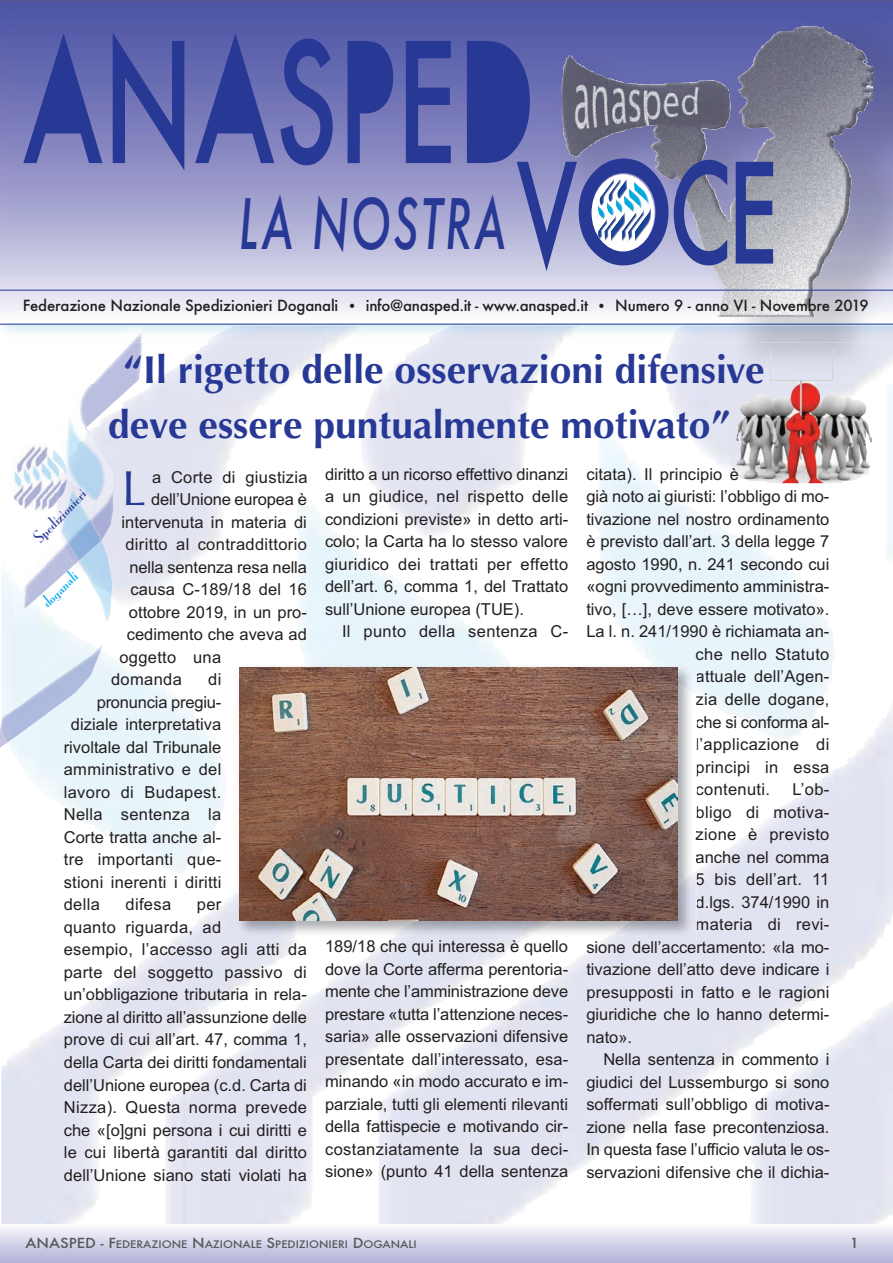
<style>
.page{position:relative;width:893px;height:1263px;background:#fff}
.page>*{position:absolute;margin:0;border:0;box-sizing:border-box;transform-origin:0 0}
.t1{font:500 162px "Futura";color:#273895;scale:.67 1}
.t2{font:italic 500 67.5px "Futura";letter-spacing:.05em;color:#273895;scale:.67 1}
.t3{font:49.35px "Optima";color:#273895}
.t4{font:700 39px/55.8px "Optima";color:#273895}
.t5{font:16.5px/22.5px "Arial";color:#231f20;text-align:justify}
.t6{font:16.5px "Arial";letter-spacing:.02em;color:#231f20}
.t7{font:15.75px "Mona Lisa Solid ITCTT";color:#273895}
.t8{font:15.75px "Mona Lisa Solid ITCTT";color:#00aeef}
.t9{font:500 15px "Futura";letter-spacing:-.01em;color:#231f20}
.t10{font:500 13.5px "Futura";color:#57585a;scale:1.1 1}
.t11{font:500 10.2px "Futura";color:#57585a;scale:1.1 1}
.s1{font-style:normal;font-size:135px}
.s2{font-style:normal;font-size:136.8px}
.s3{font-size:13.5px}
</style>
<div class="page">
<img style="left:0;top:0;width:893px;height:343px">
<img style="left:671px;top:325px;width:222px;height:18px">
<img style="left:428px;top:325px;width:157px;height:18px">
<img style="left:208px;top:325px;width:159px;height:18px">
<img style="left:561px;top:27px;width:312px;height:290px">
<svg style="left:47px;top:65px;width:33px;height:58px"></svg>
<svg style="left:217px;top:65px;width:36px;height:64px"></svg>
<svg style="left:353px;top:56px;width:30px;height:45px"></svg>
<svg style="left:474px;top:51px;width:45px;height:106px"></svg>
<hr style="left:0;top:290px;width:893px;height:1px;background:#273895">
<svg style="left:592px;top:174px;width:62px;height:77px"></svg>
<img style="left:597px;top:178px;width:52px;height:42px">
<hr style="left:0;top:324px;width:893px;height:1px;background:#273895">
<div style="left:0;top:1225px;width:893px;height:38px;background:linear-gradient(to bottom,#f7f8fc,#b3b1d8)"></div>
<img style="left:10px;top:443px;width:51px;height:69px">
<img style="left:57px;top:471px;width:9px;height:32px">
<img style="left:51px;top:384px;width:83px;height:83px">
<img style="left:26px;top:545px;width:48px;height:58px">
<img style="left:66px;top:430px;width:47px;height:110px">
<img style="left:58px;top:517px;width:20px;height:48px">
<img style="left:13px;top:581px;width:18px;height:37px">
<img style="left:92px;top:343px;width:51px;height:41px">
<img style="left:116px;top:327px;width:27px;height:16px">
<img style="left:51px;top:446px;width:15px;height:25px">
<svg style="left:61px;top:467px;width:6px;height:10px"></svg>
<img style="left:99px;top:597px;width:12px;height:25px">
<img style="left:0;top:725px;width:7px;height:23px">
<img style="left:78px;top:540px;width:34px;height:57px">
<img style="left:65px;top:491px;width:16px;height:15px">
<img style="left:1px;top:648px;width:100px;height:95px">
<img style="left:61px;top:506px;width:37px;height:55px">
<img style="left:233px;top:661px;width:463px;height:279px">
<img style="left:239px;top:668px;width:438px;height:252px">
<img style="left:735px;top:349px;width:138px;height:135px">
<h1 class="t1" style="left:23px;top:12px;width:767px">ANASPED</h1>
<h2 class="t2" style="left:239px;top:186px;width:807px">LA NOSTRA <span class="s1">V</span><span class="s2">O</span><span class="s1">CE</span></h2>
<p class="t9" style="left:23px;top:297px;width:847px">Federazione Nazionale Spedizionieri Doganali <span class="s3">•</span> info@anasped.it - www.anasped.it <span class="s3">•</span> Numero 9 - anno VI - Novembre 2019</p>
<h3 class="t4" style="left:108px;top:342px;width:658px;text-indent:16px">“Il rigetto delle osservazioni difensive deve essere puntualmente motivato”</h3>
<h3 class="t3" style="left:122px;top:460px;width:26px">L</h3>
<p class="t6" style="left:152px;top:467px;width:157px">a Corte di giustizia</p>
<p class="t7" style="left:27px;top:532px;width:70px;rotate:-47deg">Spedizionieri</p>
<p class="t5" style="left:151px;top:488px;width:157px">dell’Unione europea è</p>
<p class="t5" style="left:121px;top:511px;width:187px">intervenuta in materia di</p>
<p class="t6" style="left:125px;top:535px;width:183px">diritto al contraddittorio</p>
<p class="t5" style="left:129px;top:556px;width:179px">nella sentenza resa nella</p>
<p class="t5" style="left:130px;top:578px;width:178px">causa C-189/18 del 16</p>
<p class="t5" style="left:129px;top:601px;width:179px">ottobre 2019, in un pro-</p>
<p class="t5" style="left:127px;top:623px;width:182px">cedimento che aveva ad</p>
<p class="t6" style="left:119px;top:647px;width:103px">oggetto una</p>
<p class="t6" style="left:111px;top:670px;width:72px">domanda</p>
<p class="t5" style="left:208px;top:668px;width:15px">di</p>
<p class="t5" style="left:97px;top:691px;width:126px">pronuncia pregiu-</p>
<p class="t5" style="left:71px;top:713px;width:152px">diziale interpretativa</p>
<p class="t5" style="left:64px;top:736px;width:159px">rivoltale dal Tribunale</p>
<p class="t6" style="left:64px;top:760px;width:159px">amministrativo e del</p>
<p class="t6" style="left:64px;top:782px;width:159px">lavoro di Budapest.</p>
<p class="t6" style="left:64px;top:805px;width:159px">Nella sentenza la</p>
<p class="t5" style="left:64px;top:826px;width:159px">Corte tratta anche al-</p>
<p class="t6" style="left:64px;top:850px;width:159px">tre importanti que-</p>
<p class="t5" style="left:64px;top:871px;width:159px">stioni inerenti i diritti</p>
<p class="t5" style="left:64px;top:893px;width:38px">della</p>
<p class="t5" style="left:126px;top:893px;width:47px">difesa</p>
<p class="t8" style="left:35px;top:595px;width:46px;rotate:-45deg">doganali</p>
<p class="t5" style="left:64px;top:893px;width:245px;text-align:left;text-indent:133px">per<br>quanto riguarda, ad<br>esempio, l’accesso agli atti da parte del soggetto passivo di un’obbligazione tributaria in rela&shy;zione al diritto all’assunzione delle prove di cui all’art. 47, comma 1, della Carta dei diritti fondamentali dell’Unione europea (c.d. Carta di<br>Nizza). Questa norma prevede che «[o]gni persona i cui diritti e le cui libertà garantiti dal diritto dell’Unione siano stati violati ha</p>
<p class="t5" style="left:325px;top:463px;width:245px">diritto a un ricorso effettivo dinanzi a un giudice, nel rispetto delle condizioni previste» in detto arti&shy;colo; la Carta ha lo stesso valore giuridico dei trattati per effetto dell’art. 6, comma 1, del Trattato sull’Unione europea (TUE).</p>
<p class="t6" style="left:342px;top:622px;width:228px">Il punto della sentenza C-</p>
<p class="t5" style="left:325px;top:935px;width:245px">189/18 che qui interessa è quello dove la Corte afferma perentoria&shy;mente che l’amministrazione deve prestare «tutta l’attenzione neces&shy;saria» alle osservazioni difensive presentate dall’interessato, esa&shy;minando «in modo accurato e im&shy;parziale, tutti gli elementi rilevanti della fattispecie e motivando cir&shy;costanziatamente la sua deci&shy;sione» (punto 41 della sentenza</p>
<p class="t5" style="left:586px;top:463px;width:154px">citata). Il principio è</p>
<p class="t5" style="left:586px;top:485px;width:245px">già noto ai giuristi: l’obbligo di mo-</p>
<p class="t5" style="left:586px;top:508px;width:245px">tivazione nel nostro ordinamento</p>
<p class="t5" style="left:586px;top:530px;width:245px">è previsto dall’art. 3 della legge 7</p>
<p class="t5" style="left:586px;top:553px;width:245px">agosto 1990, n. 241 secondo cui</p>
<p class="t5" style="left:586px;top:575px;width:245px">«ogni provvedimento amministra-</p>
<p class="t5" style="left:586px;top:598px;width:245px">tivo, […], deve essere motivato».</p>
<p class="t5" style="left:586px;top:620px;width:245px">La l. n. 241/1990 è richiamata an-</p>
<p class="t6" style="left:696px;top:645px;width:135px">che nello Statuto</p>
<p class="t5" style="left:696px;top:665px;width:135px">attuale dell’Agen-</p>
<p class="t5" style="left:696px;top:688px;width:135px">zia delle dogane,</p>
<p class="t5" style="left:696px;top:710px;width:135px">che si conforma al-</p>
<p class="t6" style="left:696px;top:735px;width:135px">l’applicazione di</p>
<p class="t6" style="left:696px;top:757px;width:135px">principi in essa</p>
<p class="t6" style="left:696px;top:780px;width:76px">contenuti.</p>
<p class="t5" style="left:792px;top:778px;width:39px">L’ob-</p>
<p class="t6" style="left:696px;top:802px;width:135px">bligo di motiva-</p>
<p class="t6" style="left:696px;top:825px;width:135px">zione è previsto</p>
<p class="t5" style="left:696px;top:846px;width:135px">anche nel comma</p>
<p class="t6" style="left:696px;top:870px;width:135px">5 bis dell’art. 11</p>
<p class="t5" style="left:696px;top:891px;width:135px">d.lgs. 374/1990 in</p>
<p class="t6" style="left:696px;top:915px;width:135px">materia di revi-</p>
<p class="t5" style="left:586px;top:936px;width:245px">sione dell’accertamento: «la mo-</p>
<p class="t5" style="left:586px;top:958px;width:245px">tivazione dell’atto deve indicare i</p>
<p class="t5" style="left:586px;top:981px;width:245px">presupposti in fatto e le ragioni</p>
<p class="t5" style="left:586px;top:1003px;width:245px">giuridiche che lo hanno determi-</p>
<p class="t5" style="left:586px;top:1026px;width:47px">nato».</p>
<p class="t5" style="left:603px;top:1048px;width:228px">Nella sentenza in commento i</p>
<p class="t5" style="left:586px;top:1071px;width:245px">giudici del Lussemburgo si sono</p>
<p class="t5" style="left:586px;top:1093px;width:245px">soffermati sull’obbligo di motiva-</p>
<p class="t5" style="left:586px;top:1116px;width:245px">zione nella fase precontenziosa.</p>
<p class="t5" style="left:586px;top:1138px;width:245px">In questa fase l’ufficio valuta le os-</p>
<p class="t5" style="left:586px;top:1161px;width:245px">servazioni difensive che il dichia-</p>
<p class="t11" style="left:26px;top:1238px;width:357px"><span class="s3">ANASPED - F</span>EDERAZIONE <span class="s3">N</span>AZIONALE <span class="s3">S</span>PEDIZIONIERI <span class="s3">D</span>OGANALI</p>
<p class="t10" style="left:850px;top:1235px;width:10px">1</p>
</div>
